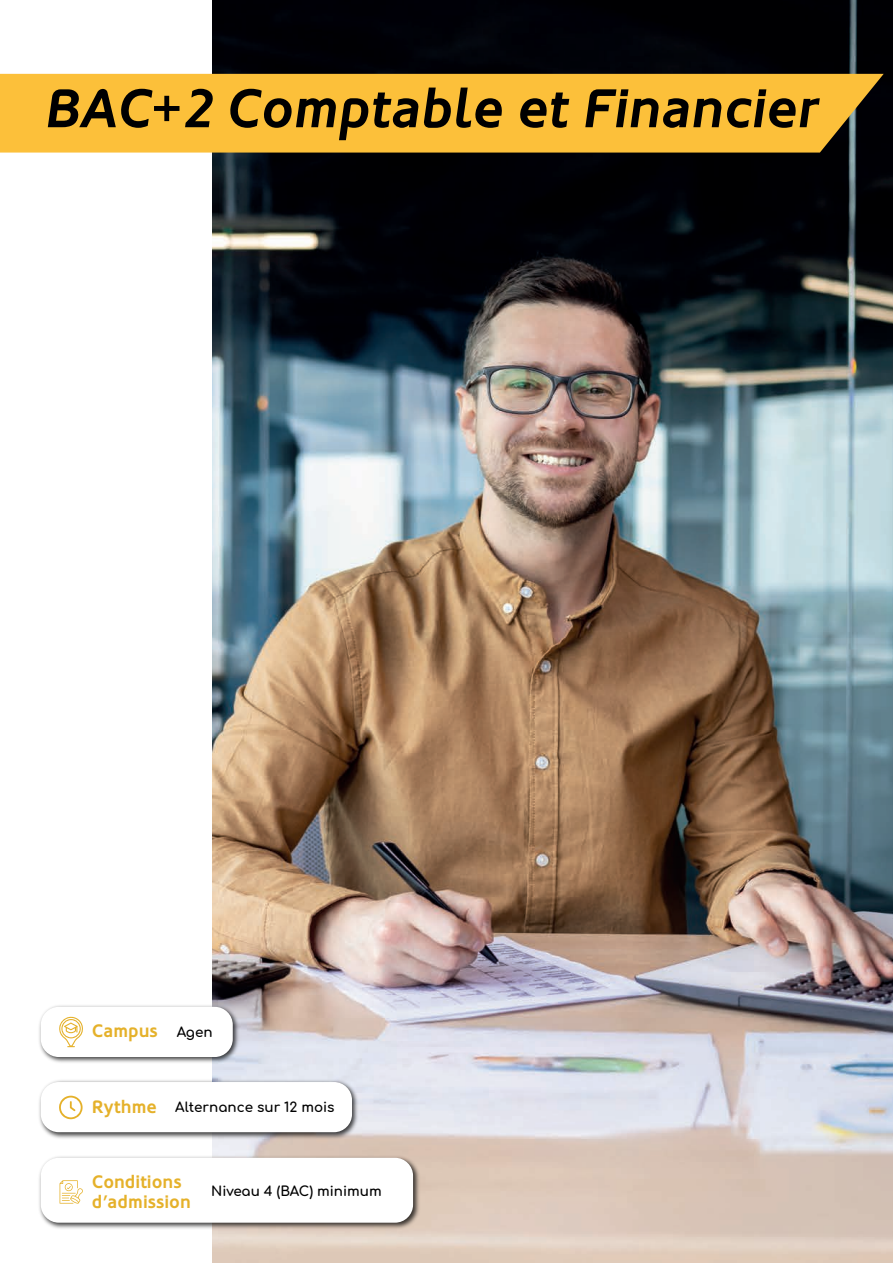
<style>
.page{position:relative;width:893px;height:1263px;background:#fff}
.page>*{position:absolute;margin:0;border:0;box-sizing:border-box;transform-origin:0 0}
.t1{font:italic 700 54.15px "Oblik";color:#000001}
.t2{font:700 18px/20.2px "Oblik";color:#e5b12a}
.t3{font:700 13.5px "Comfortaa";color:#000001}
.s1{font-family:"Comfortaa";font-size:13.5px;color:#000001}
.s2{font-family:"Oblik";font-size:18px;color:#e5b12a}
</style>
<div class="page">
<img style="left:212px;top:0;width:681px;height:1263px">
<div style="left:0;top:74px;width:884px;height:79px;background:#fcc03a"></div>
<img style="left:39px;top:1002px;width:203px;height:64px">
<div style="left:41px;top:1007px;width:192px;height:50px;background:#fff;border-radius:18px"></div>
<svg style="left:59px;top:1016px;width:24px;height:31px"></svg>
<img style="left:39px;top:1078px;width:322px;height:63px">
<div style="left:41px;top:1082px;width:311px;height:50px;background:#fff;border-radius:18px"></div>
<img style="left:39px;top:1153px;width:383px;height:78px">
<div style="left:41px;top:1158px;width:372px;height:65px;background:#fff;border-radius:18px"></div>
<svg style="left:59px;top:1095px;width:24px;height:24px"></svg>
<svg style="left:60px;top:1180px;width:23px;height:23px"></svg>
<h1 class="t1" style="left:43px;top:77px;width:775px">BAC+2 Comptable et Financier</h1>
<h2 class="t2" style="left:92px;top:1021px;width:122px">Campus <span class="s1">Agen</span></h2>
<p class="t3" style="left:92px;top:1095px;width:244px"><span class="s2">Rythme</span> Alternance sur 12 mois</p>
<h2 class="t2" style="left:92px;top:1172px;width:101px">Conditions d’admission</h2>
<p class="t3" style="left:211px;top:1179px;width:172px">Niveau 4 (BAC) minimum</p>
</div>
